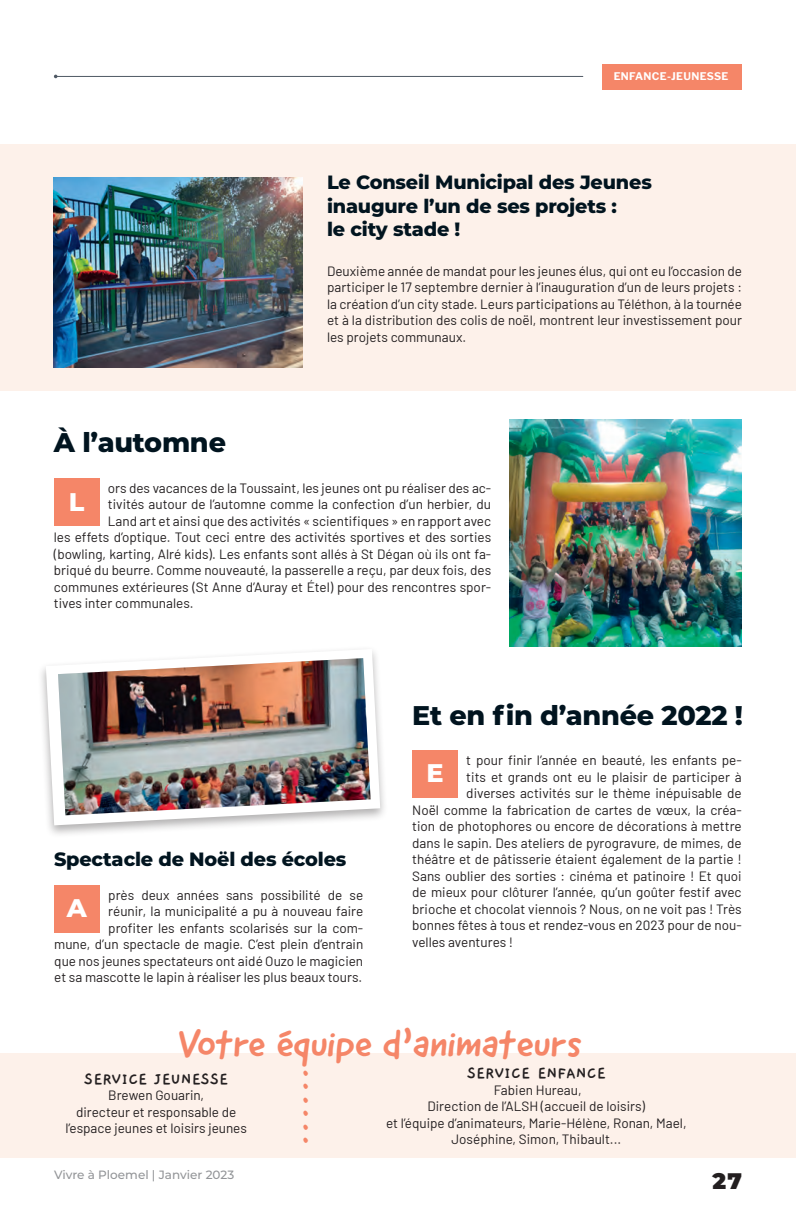
<style>
.page{position:relative;width:796px;height:1212px;background:#fff}
.page>*{position:absolute;margin:0;border:0;box-sizing:border-box;transform-origin:0 0}
.t1{font:500 45px "Caveat";color:#f58668}
.t2{font:39px "Good Dog New";color:#f58668}
.t3{font:800 27px "Montserrat";letter-spacing:-.01em;color:#01141f}
.t4{font:800 25.5px "Montserrat";color:#fff}
.t5{font:900 22.5px "Montserrat";color:#231f20}
.t6{font:800 19.2px/23.7px "Montserrat";letter-spacing:-.01em;color:#01141f}
.t7{font:700 18px "Gaegu";color:#231f20}
.t8{font:13.5px/16.5px "Barlow";color:#231f20;text-align:center}
.t9{font:500 12px "Montserrat";color:#939598}
.t10{font:700 10.5px "Libre Franklin";letter-spacing:.03em;color:#fff}
</style>
<div class="page">
<hr style="left:56px;top:76px;width:526px;height:1px;background:#4f5964">
<div style="left:0;top:1054px;width:795px;height:104px;background:#fdf1ea"></div>
<div style="left:601px;top:65px;width:140px;height:25px;background:#f58668"></div>
<img style="left:509px;top:420px;width:232px;height:226px">
<div style="left:38px;top:645px;width:350px;height:193px;background:#231f20;opacity:.35"></div>
<svg style="left:46px;top:649px;width:334px;height:176px"></svg>
<img style="left:58px;top:658px;width:312px;height:157px">
<div style="left:412px;top:750px;width:45px;height:48px;background:#f58668"></div>
<div style="left:54px;top:885px;width:46px;height:47px;background:#f58668"></div>
<div style="left:54px;top:479px;width:45px;height:47px;background:#f58668"></div>
<div style="left:0;top:145px;width:795px;height:246px;background:#fdf1ea"></div>
<img style="left:54px;top:177px;width:248px;height:190px">
<p class="t10" style="left:613px;top:68px;width:116px">ENFANCE-JEUNESSE</p>
<h3 class="t6" style="left:327px;top:169px;width:326px">Le Conseil Municipal des Jeunes inaugure l’un de ses projets :<br>le city stade !</h3>
<h3 class="t3" style="left:54px;top:423px;width:174px">À l’automne</h3>
<p class="t8" style="left:327px;top:261px;width:416px;text-align:justify">Deuxième année de mandat pour les jeunes élus, qui ont eu l’occasion de participer le 17 septembre dernier à l’inauguration d’un de leurs projets : la création d’un city stade. Leurs participations au Téléthon, à la tournée et à la distribution des colis de noël, montrent leur investissement pour les projets communaux.</p>
<p class="t8" style="left:108px;top:479px;width:384px">ors des vacances de la Toussaint, les jeunes ont pu réaliser des ac-</p>
<p class="t8" style="left:108px;top:495px;width:384px">tivités autour de l’automne comme la confection d’un herbier, du</p>
<p class="t8" style="left:108px;top:512px;width:384px">Land art et ainsi que des activités « scientifiques » en rapport avec</p>
<p class="t8" style="left:54px;top:528px;width:438px">les effets d’optique. Tout ceci entre des activités sportives et des sorties</p>
<p class="t8" style="left:54px;top:545px;width:437px">(bowling, karting, Alré kids). Les enfants sont allés à St Dégan où ils ont fa-</p>
<p class="t8" style="left:54px;top:561px;width:438px">briqué du beurre. Comme nouveauté, la passerelle a reçu, par deux fois, des</p>
<p class="t8" style="left:54px;top:578px;width:437px">communes extérieures (St Anne d’Auray et Étel) pour des rencontres spor-</p>
<p class="t8" style="left:54px;top:594px;width:141px">tives inter communales.</p>
<h3 class="t4" style="left:69px;top:483px;width:17px">L</h3>
<h3 class="t6" style="left:54px;top:846px;width:293px">Spectacle de Noël des écoles</h3>
<p class="t8" style="left:54px;top:886px;width:310px;text-align:right">près deux années sans possibilité de se<br>réunir, la municipalité a pu à nouveau faire<br>profiter les enfants scolarisés sur la com-<br>mune, d’un spectacle de magie. C’est plein d’entrain que nos jeunes spectateurs ont aidé Ouzo le magicien et sa mascotte le lapin à réaliser les plus beaux tours.</p>
<h3 class="t4" style="left:67px;top:889px;width:22px">A</h3>
<h3 class="t3" style="left:412px;top:696px;width:332px">Et en fin d’année 2022 !</h3>
<p class="t8" style="left:466px;top:751px;width:277px">t pour finir l’année en beauté, les enfants pe-</p>
<p class="t8" style="left:466px;top:768px;width:277px">tits et grands ont eu le plaisir de participer à</p>
<p class="t8" style="left:466px;top:784px;width:277px">diverses activités sur le thème inépuisable de</p>
<p class="t8" style="left:412px;top:801px;width:331px">Noël comme la fabrication de cartes de vœux, la créa-</p>
<p class="t8" style="left:412px;top:817px;width:331px">tion de photophores ou encore de décorations à mettre</p>
<p class="t8" style="left:412px;top:834px;width:331px">dans le sapin. Des ateliers de pyrogravure, de mimes, de</p>
<p class="t8" style="left:412px;top:850px;width:331px">théâtre et de pâtisserie étaient également de la partie !</p>
<p class="t8" style="left:412px;top:867px;width:331px">Sans oublier des sorties : cinéma et patinoire ! Et quoi</p>
<p class="t8" style="left:412px;top:883px;width:331px">de mieux pour clôturer l’année, qu’un goûter festif avec</p>
<p class="t8" style="left:412px;top:900px;width:331px">brioche et chocolat viennois ? Nous, on ne voit pas ! Très</p>
<p class="t8" style="left:412px;top:916px;width:331px">bonnes fêtes à tous et rendez-vous en 2023 pour de nou-</p>
<p class="t8" style="left:412px;top:933px;width:102px">velles aventures !</p>
<h3 class="t4" style="left:426px;top:755px;width:19px">E</h3>
<h2 class="t2" style="left:178px;top:1018px;width:405px">Votre équipe d’animateurs</h2>
<h3 class="t7" style="left:467px;top:1064px;width:140px">SERVICE ENFANCE</h3>
<p class="t8" style="left:386px;top:1080px;width:302px">Fabien Hureau,<br>Direction de l’ALSH (accueil de loisirs)<br>et l’équipe d’animateurs, Marie-Hélène, Ronan, Mael, Joséphine, Simon, Thibault...</p>
<h1 class="t1" style="left:344px;top:1067px;width:78px;rotate:90deg">......</h1>
<h3 class="t7" style="left:84px;top:1070px;width:145px">SERVICE JEUNESSE</h3>
<p class="t8" style="left:65px;top:1086px;width:183px">Brewen Gouarin,<br>directeur et responsable de l’espace jeunes et loisirs jeunes</p>
<p class="t9" style="left:54px;top:1166px;width:182px">Vivre à Ploemel | Janvier 2023</p>
<h3 class="t5" style="left:712px;top:1164px;width:31px">27</h3>
</div>
